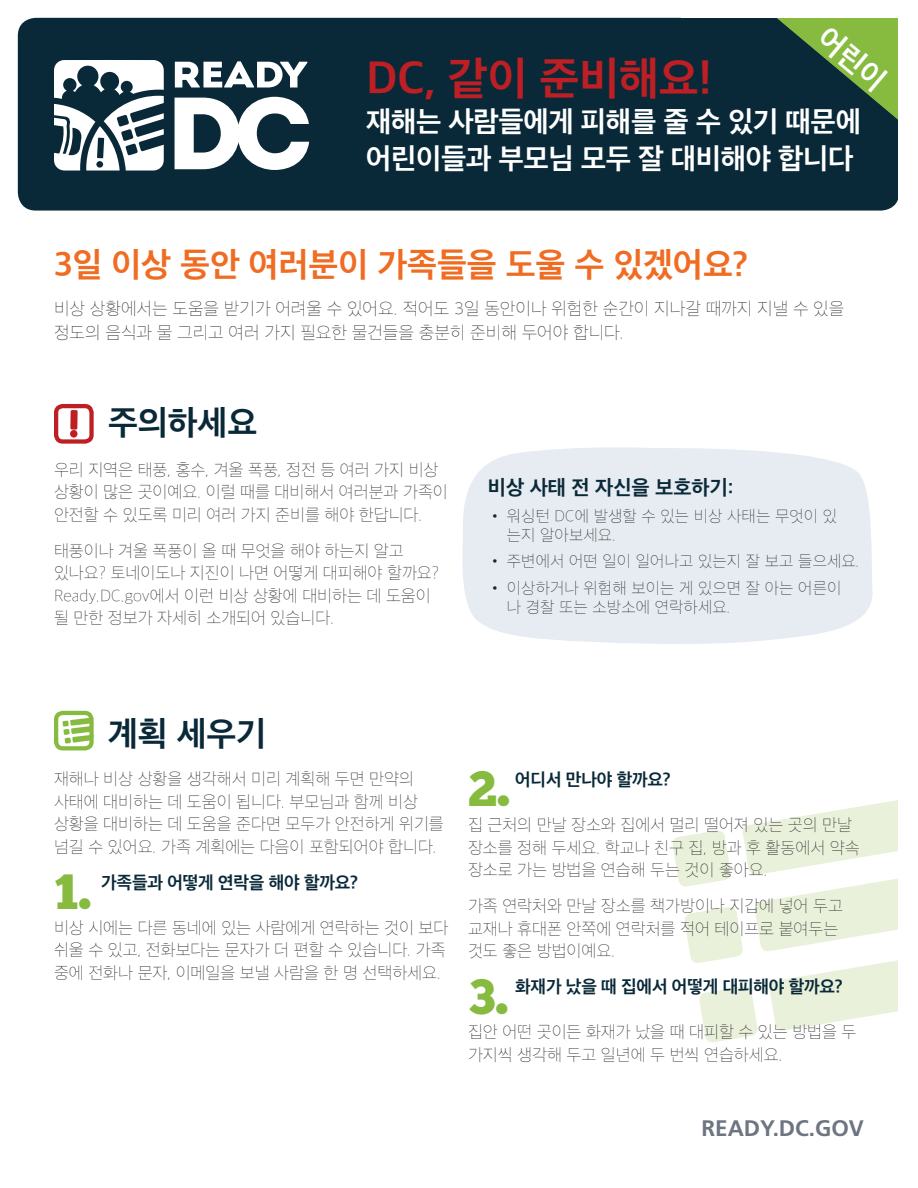
<style>
.page{position:relative;width:918px;height:1188px;background:#fff}
.page>*{position:absolute;margin:0;border:0;box-sizing:border-box;transform-origin:0 0}
.t1{font:49.5px "Chunk Five";color:#86bb40}
.t2{font:700 46.05px "Apple SD Gothic Neo";color:#be1f24}
.t3{font:700 34.5px "Apple SD Gothic Neo";color:#f06c22}
.t4{font:700 34.5px "Apple SD Gothic Neo";color:#0a2938}
.t5{font:700 29.25px/36.8px "Apple SD Gothic Neo";letter-spacing:-.01em;color:#fff}
.t6{font:700 22.5px "Frutiger";color:#6d7581}
.t7{font:700 21px "Apple SD Gothic Neo";color:#0a2938}
.t8{font:100 18px/24px "Apple SD Gothic Neo";color:#231f20}
.t9{font:700 18px "Apple SD Gothic Neo";letter-spacing:-.01em;color:#0a2938}
.t10{font:100 17.25px/22.5px "Apple SD Gothic Neo";color:#231f20}
.t11{font:100 16.5px/19.5px "Apple SD Gothic Neo";letter-spacing:.01em;color:#231f20}
</style>
<div class="page">
<svg style="left:462px;top:447px;width:411px;height:197px;background:#e8edf3"></svg>
<div style="left:54px;top:711px;width:40px;height:39px;border:4px solid #86bb40;border-radius:7px"></div>
<svg style="left:62px;top:717px;width:32px;height:28px"></svg>
<div style="left:18px;top:18px;width:881px;height:193px;background:#0a2938;border-radius:18px"></div>
<svg style="left:175px;top:61px;width:132px;height:27px"></svg>
<svg style="left:175px;top:97px;width:134px;height:73px"></svg>
<svg style="left:672px;top:800px;width:226px;height:242px"></svg>
<div style="left:54px;top:404px;width:40px;height:40px;border:4px solid #be1f24;border-radius:7px"></div>
<svg style="left:54px;top:60px;width:110px;height:379px"></svg>
<svg style="left:777px;top:18px;width:122px;height:118px"></svg>
<h2 class="t2" style="left:366px;top:54px;width:347px">DC, 같이 준비해요!</h2>
<h3 class="t5" style="left:366px;top:105px;width:496px">재해는 사람들에게 피해를 줄 수 있기 때문에 어린이들과 부모님 모두 잘 대비해야 합니다</h3>
<h3 class="t3" style="left:54px;top:246px;width:695px">3일 이상 동안 여러분이 가족들을 도울 수 있겠어요?</h3>
<p class="t8" style="left:54px;top:297px;width:792px">비상 상황에서는 도움을 받기가 어려울 수 있어요. 적어도 3일 동안이나 위험한 순간이 지나갈 때까지 지낼 수 있을 정도의 음식과 물 그리고 여러 가지 필요한 물건들을 충분히 준비해 두어야 합니다.</p>
<h3 class="t4" style="left:108px;top:404px;width:151px">주의하세요</h3>
<p class="t10" style="left:54px;top:459px;width:395px">우리 지역은 태풍, 홍수, 겨울 폭풍, 정전 등 여러 가지 비상 상황이 많은 곳이예요. 이럴 때를 대비해서 여러분과 가족이 안전할 수 있도록 미리 여러 가지 준비를 해야 한답니다.</p>
<p class="t10" style="left:54px;top:540px;width:387px">태풍이나 겨울 폭풍이 올 때 무엇을 해야 하는지 알고 있나요? 토네이도나 지진이 나면 어떻게 대피해야 할까요?<br>Ready.DC.gov에서 이런 비상 상황에 대비하는 데 도움이 될 만한 정보가 자세히 소개되어 있습니다.</p>
<p class="t7" style="left:488px;top:477px;width:247px">비상 사태 전 자신을 보호하기:</p>
<p class="t11" style="left:507px;top:507px;width:332px;text-indent:-19px">• 워싱턴 DC에 발생할 수 있는 비상 사태는 무엇이 있 는지 알아보세요.</p>
<p class="t11" style="left:488px;top:553px;width:373px">• 주변에서 어떤 일이 일어나고 있는지 잘 보고 들으세요.</p>
<p class="t11" style="left:507px;top:579px;width:336px;text-indent:-19px">• 이상하거나 위험해 보이는 게 있으면 잘 아는 어른이 나 경찰 또는 소방소에 연락하세요.</p>
<h3 class="t4" style="left:108px;top:715px;width:160px">계획 세우기</h3>
<p class="t10" style="left:54px;top:769px;width:391px">재해나 비상 상황을 생각해서 미리 계획해 두면 만약의 사태에 대비하는 데 도움이 됩니다. 부모님과 함께 비상 상황을 대비하는 데 도움을 준다면 모두가 안전하게 위기를 넘길 수 있어요. 가족 계획에는 다음이 포함되어야 합니다.</p>
<p class="t9" style="left:101px;top:873px;width:258px">가족들과 어떻게 연락을 해야 할까요?</p>
<p class="t10" style="left:54px;top:918px;width:396px">비상 시에는 다른 동네에 있는 사람에게 연락하는 것이 보다 쉬울 수 있고, 전화보다는 문자가 더 편할 수 있습니다. 가족 중에 전화나 문자, 이메일을 보낼 사람을 한 명 선택하세요.</p>
<h1 class="t1" style="left:54px;top:863px;width:39px">1.</h1>
<h1 class="t1" style="left:468px;top:759px;width:43px">2.</h1>
<p class="t9" style="left:515px;top:770px;width:157px">어디서 만나야 할까요?</p>
<p class="t10" style="left:468px;top:815px;width:393px">집 근처의 만날 장소와 집에서 멀리 떨어져 있는 곳의 만날 장소를 정해 두세요. 학교나 친구 집, 방과 후 활동에서 약속 장소로 가는 방법을 연습해 두는 것이 좋아요.</p>
<p class="t10" style="left:468px;top:896px;width:376px">가족 연락처와 만날 장소를 책가방이나 지갑에 넣어 두고 교재나 휴대폰 안쪽에 연락처를 적어 테이프로 붙여두는 것도 좋은 방법이예요.</p>
<p class="t9" style="left:515px;top:977px;width:329px">화재가 났을 때 집에서 어떻게 대피해야 할까요?</p>
<p class="t10" style="left:468px;top:1022px;width:390px">집안 어떤 곳이든 화재가 났을 때 대피할 수 있는 방법을 두 가지씩 생각해 두고 일년에 두 번씩 연습하세요.</p>
<h1 class="t1" style="left:469px;top:967px;width:41px">3.</h1>
<h3 class="t6" style="left:701px;top:1115px;width:164px">READY.DC.GOV</h3>
</div>
